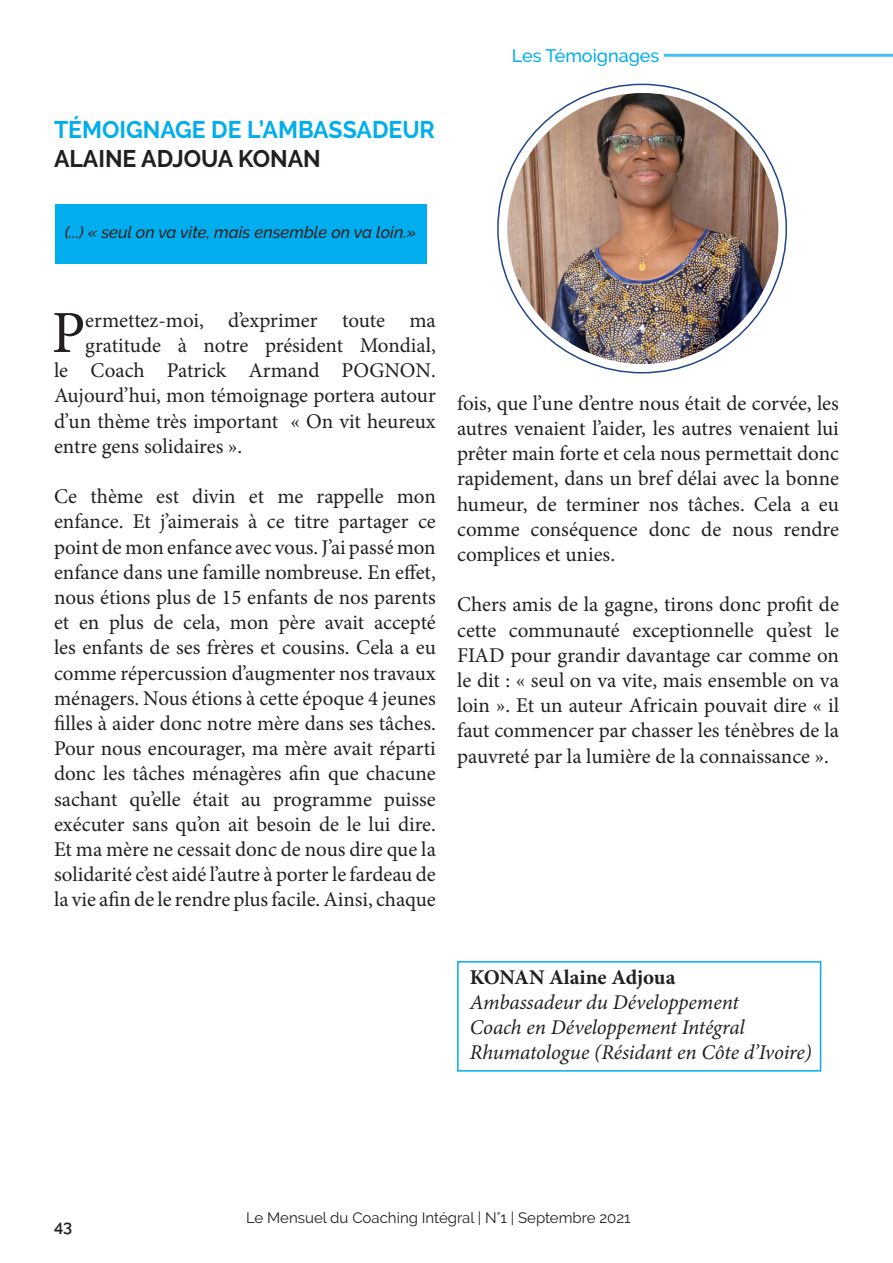
<style>
.page{position:relative;width:893px;height:1263px;background:#fff}
.page>*{position:absolute;margin:0;border:0;box-sizing:border-box;transform-origin:0 0}
.t1{font:59.7px "Minion Pro";color:#231f20}
.t2{font:700 24px/28.8px "Raleway";color:#00aeef;scale:.96 1}
.t3{font:21px/25.2px "Minion Pro";color:#231f20;text-align:justify}
.t4{font:italic 21px "Minion Pro";letter-spacing:-.005em;color:#231f20}
.t5{font:700 21px "Minion Pro";letter-spacing:-.005em;color:#231f20}
.t6{font:500 18px "Raleway";color:#00aeef}
.t7{font:italic 500 16.5px "Raleway";color:#231f20}
.t8{font:600 16.5px "Raleway";color:#231f20}
.t9{font:15px "Raleway";color:#231f20}
.s1{color:#231f20}
</style>
<div class="page">
<div style="left:55px;top:204px;width:372px;height:60px;background:#00aeef"></div>
<hr style="left:664px;top:54px;width:229px;height:3px;background:#00aeef">
<img style="left:507px;top:93px;width:271px;height:271px;border-radius:136px">
<div style="left:457px;top:961px;width:364px;height:110px;border:2px solid #00aeef"></div>
<p class="t2" style="left:54px;top:116px;width:398px">TÉMOIGNAGE DE L’AMBASSADEUR<br><span class="s1">ALAINE ADJOUA KONAN</span></p>
<p class="t7" style="left:65px;top:222px;width:353px">(...) « seul on va vite, mais ensemble on va loin.»</p>
<p class="t6" style="left:512px;top:45px;width:149px">Les Témoignages</p>
<p class="t1" style="left:52px;top:293px;width:35px">P</p>
<p class="t3" style="left:85px;top:308px;width:352px">ermettez-moi, d’exprimer toute ma</p>
<p class="t3" style="left:85px;top:333px;width:352px">gratitude à notre président Mondial,</p>
<p class="t3" style="left:54px;top:358px;width:383px">le Coach Patrick Armand POGNON.</p>
<p class="t3" style="left:54px;top:383px;width:383px">Aujourd’hui, mon témoignage portera autour</p>
<p class="t3" style="left:54px;top:408px;width:383px">d’un thème très important « On vit heureux</p>
<p class="t3" style="left:54px;top:434px;width:190px">entre gens solidaires ».</p>
<p class="t3" style="left:54px;top:484px;width:383px">Ce thème est divin et me rappelle mon enfance. Et j’aimerais à ce titre partager ce point de mon enfance avec vous. J’ai passé mon enfance dans une famille nombreuse. En effet, nous étions plus de 15 enfants de nos parents et en plus de cela, mon père avait accepté les enfants de ses frères et cousins. Cela a eu comme répercussion d’augmenter nos travaux ménagers. Nous étions à cette époque 4 jeunes filles à aider donc notre mère dans ses tâches.<br>Pour nous encourager, ma mère avait réparti donc les tâches ménagères afin que chacune sachant qu’elle était au programme puisse exécuter sans qu’on ait besoin de le lui dire.</p>
<p class="t3" style="left:54px;top:837px;width:383px">Et ma mère ne cessait donc de nous dire que la solidarité c’est aidé l’autre à porter le fardeau de la vie afin de le rendre plus facile. Ainsi, chaque</p>
<p class="t3" style="left:457px;top:390px;width:383px">fois, que l’une d’entre nous était de corvée, les autres venaient l’aider, les autres venaient lui prêter main forte et cela nous permettait donc rapidement, dans un bref délai avec la bonne</p>
<p class="t3" style="left:457px;top:491px;width:383px">humeur, de terminer nos tâches. Cela a eu comme conséquence donc de nous rendre complices et unies.</p>
<p class="t3" style="left:457px;top:592px;width:383px">Chers amis de la gagne, tirons donc profit de cette communauté exceptionnelle qu’est le FIAD pour grandir davantage car comme on le dit : « seul on va vite, mais ensemble on va loin ». Et un auteur Africain pouvait dire « il faut commencer par chasser les ténèbres de la pauvreté par la lumière de la connaissance ».</p>
<p class="t5" style="left:470px;top:962px;width:207px">KONAN Alaine Adjoua</p>
<p class="t4" style="left:470px;top:988px;width:270px">Ambassadeur du Développement</p>
<p class="t4" style="left:470px;top:1013px;width:276px">Coach en Développement Intégral</p>
<p class="t4" style="left:470px;top:1038px;width:344px">Rhumatologue (Résidant en Côte d’Ivoire)</p>
<p class="t8" style="left:54px;top:1216px;width:20px">43</p>
<p class="t9" style="left:246px;top:1209px;width:386px">Le Mensuel du Coaching Intégral | N°1 | Septembre 2021</p>
</div>
